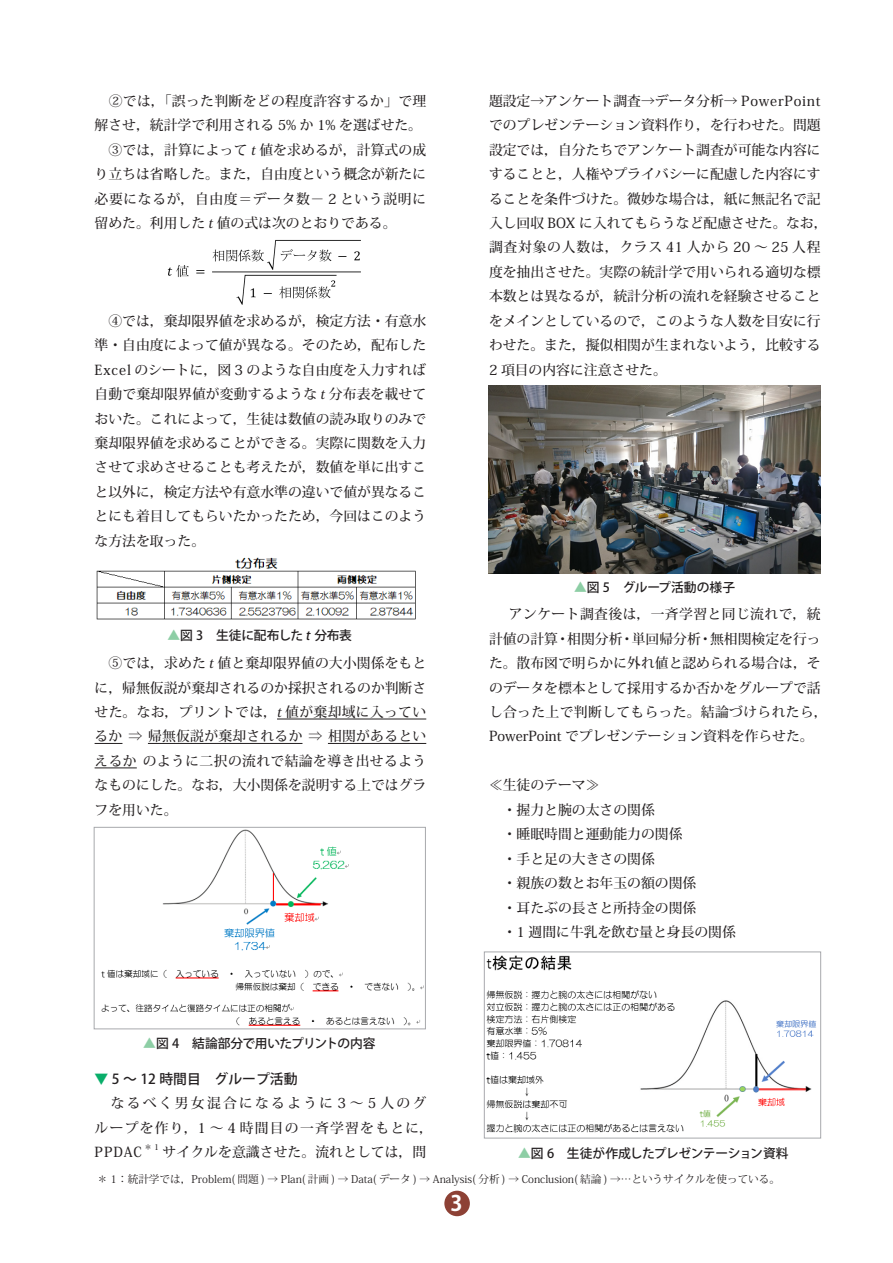
<style>
.page{position:relative;width:893px;height:1263px;background:#fff}
.page>*{position:absolute;margin:0;border:0;box-sizing:border-box;transform-origin:0 0}
.t1{font:700 21.3px "Koz Go Pro";color:#fff}
.本文{font:500 13.8px/24.5px "Koz Min Pro";color:#231f20;text-align:justify}
.本文-2{font:500 13.8px/24.5px "Koz Min Pro";letter-spacing:.09em;color:#231f20}
.本文-3{font:500 13.8px/24.5px "Koz Min Pro";letter-spacing:.025em;color:#231f20}
.本文-4{font:500 13.8px "Koz Go Pro";color:#231f20}
.本文_明朝{font:500 12.75px "Koz Go Pro";letter-spacing:-.025em;color:#231f20}
.本文_明朝-2{font:500 12.75px "Koz Go Pro";color:#231f20}
.t2{font:10.65px "Koz Min Pro";color:#231f20}
.本文-5{font:500 8.1px "Koz Min Pro";color:#231f20}
.s1{color:#8dcea5}
.s2{color:#09ae6a}
</style>
<div class="page">
<div style="left:444px;top:1191px;width:26px;height:25px;background:#8d4135;border-radius:50%"></div>
<hr style="left:277px;top:719px;width:149px;height:1px;background:#231f20">
<svg style="left:95px;top:743px;width:27px;height:1px"></svg>
<hr style="left:148px;top:743px;width:154px;height:1px;background:#231f20">
<hr style="left:328px;top:743px;width:98px;height:1px;background:#231f20">
<hr style="left:95px;top:767px;width:42px;height:1px;background:#231f20">
<img style="left:96px;top:557px;width:320px;height:63px">
<img style="left:101px;top:829px;width:323px;height:197px">
<div style="left:94px;top:827px;width:332px;height:202px;border:1px solid #a8a9ad"></div>
<img style="left:488px;top:386px;width:333px;height:187px">
<img style="left:486px;top:955px;width:331px;height:178px">
<div style="left:484px;top:951px;width:337px;height:187px;border:1px solid #a8a9ad"></div>
<img style="left:167px;top:239px;width:194px;height:66px">
<p class="本文-3" style="left:95px;top:88px;width:333px;text-indent:14px">②では，「誤った判断をどの程度許容するか」で理解させ，統計学で利用される 5% か 1% を選ばせた。</p>
<p class="本文" style="left:95px;top:137px;width:333px;text-indent:14px">③では，計算によって t 値を求めるが，計算式の成り立ちは省略した。また，自由度という概念が新たに必要になるが，自由度＝データ数－ 2 という説明に留めた。利用した t 値の式は次のとおりである。</p>
<p class="本文" style="left:95px;top:308px;width:333px;text-indent:14px">④では，棄却限界値を求めるが，検定方法・有意水準・自由度によって値が異なる。そのため，配布したExcel のシートに，図 3 のような自由度を入力すれば自動で棄却限界値が変動するような t 分布表を載せておいた。これによって，生徒は数値の読み取りのみで棄却限界値を求めることができる。実際に関数を入力させて求めさせることも考えたが，数値を単に出すこと以外に，検定方法や有意水準の違いで値が異なることにも着目してもらいたかったため，今回はこのような方法を取った。</p>
<p class="本文_明朝" style="left:168px;top:627px;width:186px"><span class="s1">▲</span>図 3　生徒に配布した t 分布表</p>
<p class="本文" style="left:95px;top:650px;width:333px;text-indent:14px">⑤では，求めた t 値と棄却限界値の大小関係をもとに，帰無仮説が棄却されるのか採択されるのか判断させた。なお，プリントでは，t 値が棄却域に入っているか ⇒ 帰無仮説が棄却されるか ⇒ 相関があるといえるか のように二択の流れで結論を導き出せるようなものにした。なお，大小関係を説明する上ではグラフを用いた。</p>
<p class="本文_明朝" style="left:143px;top:1035px;width:234px"><span class="s1">▲</span>図 4　結論部分で用いたプリントの内容</p>
<p class="本文" style="left:489px;top:88px;width:340px;text-align:left">題設定→アンケート調査→データ分析→ PowerPointでのプレゼンテーション資料作り，を行わせた。問題設定では，自分たちでアンケート調査が可能な内容にすることと，人権やプライバシーに配慮した内容にすることを条件づけた。微妙な場合は，紙に無記名で記入し回収 BOX に入れてもらうなど配慮させた。なお，調査対象の人数は，クラス 41 人から 20 ～ 25 人程度を抽出させた。実際の統計学で用いられる適切な標本数とは異なるが，統計分析の流れを経験させることをメインとしているので，このような人数を目安に行わせた。また，擬似相関が生まれないよう，比較する<br>2 項目の内容に注意させた。</p>
<p class="本文_明朝-2" style="left:574px;top:579px;width:162px"><span class="s1">▲</span>図 5　グループ活動の様子</p>
<p class="本文" style="left:489px;top:601px;width:340px;text-align:left;text-indent:20px">アンケート調査後は，一斉学習と同じ流れで，統計値の計算・相関分析・単回帰分析・無相関検定を行った。散布図で明らかに外れ値と認められる場合は，そのデータを標本として採用するか否かをグループで話し合った上で判断してもらった。結論づけられたら，<br>PowerPoint でプレゼンテーション資料を作らせた。</p>
<p class="本文" style="left:489px;top:772px;width:112px">≪生徒のテーマ≫</p>
<p class="本文" style="left:503px;top:797px;width:154px">・握力と腕の太さの関係</p>
<p class="本文" style="left:503px;top:821px;width:181px">・睡眠時間と運動能力の関係</p>
<p class="本文" style="left:503px;top:846px;width:154px">・手と足の大きさの関係</p>
<p class="本文" style="left:503px;top:870px;width:195px">・親族の数とお年玉の額の関係</p>
<p class="本文" style="left:503px;top:895px;width:195px">・耳たぶの長さと所持金の関係</p>
<p class="本文" style="left:503px;top:919px;width:235px">・1 週間に牛乳を飲む量と身長の関係</p>
<p class="本文-4" style="left:95px;top:1070px;width:204px"><span class="s2">▼</span> 5 ～ 12 時間目　グループ活動</p>
<p class="本文-2" style="left:95px;top:1090px;width:340px">　なるべく男女混合になるように3～5人のグループを作り，1 ～ 4 時間目の一斉学習をもとに，<br>PPDAC</p>
<p class="本文-5" style="left:144px;top:1141px;width:17px">＊ 1</p>
<p class="本文" style="left:163px;top:1139px;width:265px">サイクルを意識させた。流れとしては，問</p>
<p class="本文_明朝" style="left:518px;top:1145px;width:272px"><span class="s1">▲</span>図 6　生徒が作成したプレゼンテーション資料</p>
<p class="t2" style="left:97px;top:1171px;width:684px">＊ 1：統計学では，Problem( 問題 ) → Plan( 計画 ) → Data( データ ) → Analysis( 分析 ) → Conclusion( 結論 ) →…というサイクルを使っている。</p>
<h1 class="t1" style="left:450px;top:1189px;width:14px">3</h1>
</div>
